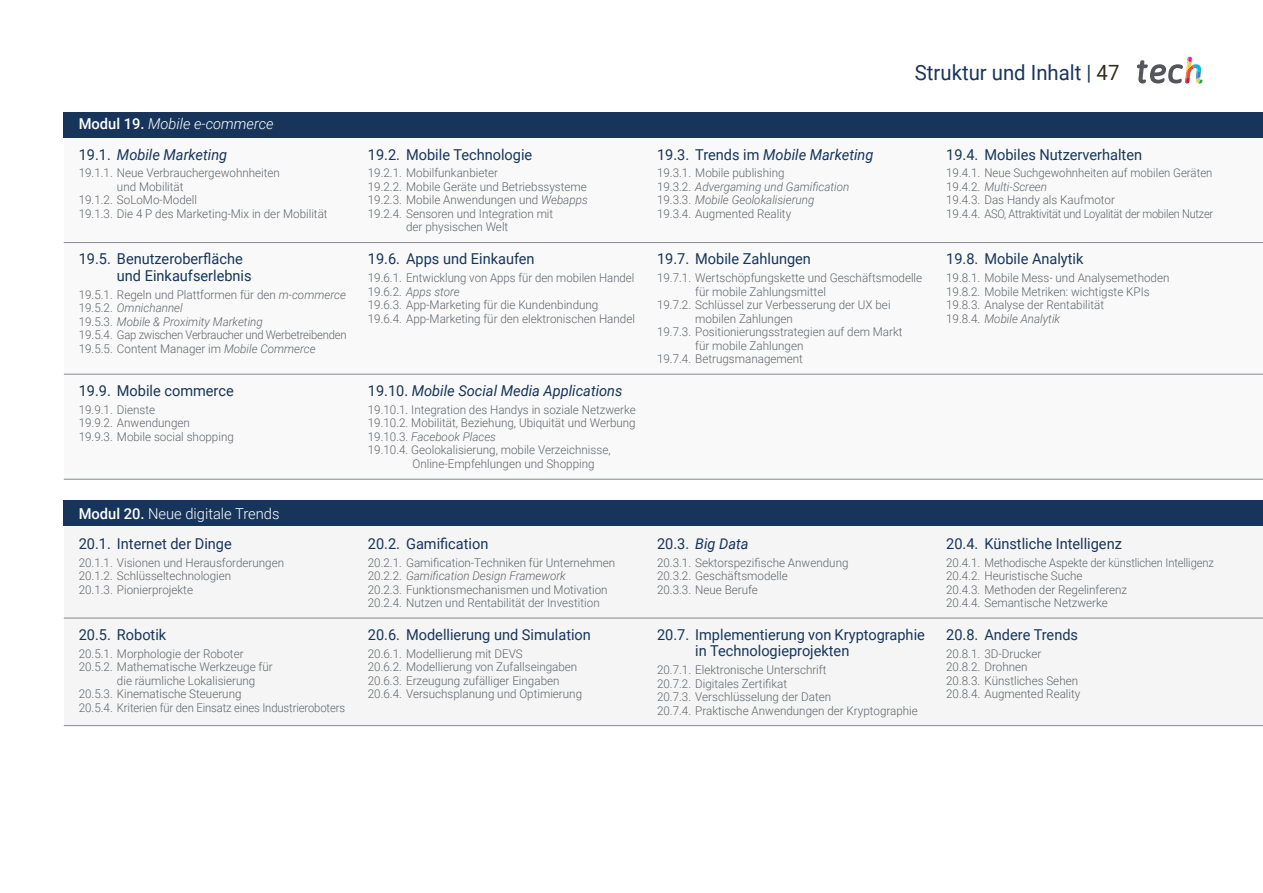
<style>
.page{position:relative;width:1263px;height:893px;background:#fff}
.page>*{position:absolute;margin:0;border:0;box-sizing:border-box;transform-origin:0 0}
.t1{font:21px "Roboto";color:#1a355c}
.t2{font:15px/16.5px "Roboto";color:#17355b}
.t3{font:italic 15px "Roboto";color:#17355b}
.t4{font:300 15px "Roboto";color:#fff}
.t5{font:italic 300 15px "Roboto";color:#fff}
.t6{font:300 12px/13.5px "Roboto";color:#61646a}
.t7{font:italic 300 12px "Roboto";color:#61646a}
.s1{font-weight:500;font-style:normal}
.s2{font-style:normal}
.s3{font-style:italic}
.s4{font-weight:500}
.s5{color:#312e20}
</style>
<div class="page">
<svg style="left:1137px;top:57px;width:65px;height:27px"></svg>
<div style="left:64px;top:138px;width:1199px;height:341px;background:#f8f9f8"></div>
<hr style="left:64px;top:479px;width:1199px;height:1px;background:#878a8e">
<div style="left:64px;top:112px;width:1199px;height:26px;background:#17355b"></div>
<hr style="left:64px;top:242px;width:1199px;height:1px;background:#878a8e">
<hr style="left:64px;top:374px;width:1199px;height:1px;background:#878a8e">
<div style="left:64px;top:526px;width:1199px;height:200px;background:#f4f5f4"></div>
<div style="left:64px;top:500px;width:1199px;height:26px;background:#17355b"></div>
<hr style="left:64px;top:725px;width:1199px;height:1px;background:#878a8e">
<hr style="left:64px;top:618px;width:1199px;height:1px;background:#878a8e">
<p class="t5" style="left:79px;top:113px;width:196px"><span class="s1">Modul 19.</span> Mobile e-commerce</p>
<p class="t3" style="left:79px;top:144px;width:150px"><span class="s2">19.1.</span> Mobile Marketing</p>
<p class="t6" style="left:79px;top:166px;width:203px">19.1.1. Neue Verbrauchergewohnheiten</p>
<p class="t6" style="left:117px;top:179px;width:68px">und Mobilität</p>
<p class="t6" style="left:79px;top:193px;width:120px">19.1.2. SoLoMo-Modell</p>
<p class="t6" style="left:79px;top:206px;width:250px">19.1.3. Die 4 P des Marketing-Mix in der Mobilität</p>
<p class="t2" style="left:117px;top:250px;width:136px;text-indent:-38px">19.5. Benutzeroberfläche und Einkaufserlebnis</p>
<p class="t6" style="left:79px;top:287px;width:269px">19.5.1. Regeln und Plattformen für den <span class="s3">m-commerce </span>19.5.2. <span class="s3">Omnichannel<br></span>19.5.3. <span class="s3">Mobile &amp; Proximity Marketing<br></span>19.5.4. Gap zwischen Verbraucher und Werbetreibenden 19.5.5. Content Manager im <span class="s3">Mobile Commerce</span></p>
<p class="t2" style="left:79px;top:382px;width:157px">19.9. Mobile commerce</p>
<p class="t6" style="left:79px;top:402px;width:157px">19.9.1. Dienste<br>19.9.2. Anwendungen<br>19.9.3. Mobile social shopping</p>
<p class="t4" style="left:79px;top:503px;width:202px"><span class="s4">Modul 20.</span> Neue digitale Trends</p>
<p class="t2" style="left:79px;top:535px;width:155px">20.1. Internet der Dinge</p>
<p class="t6" style="left:79px;top:555px;width:207px">20.1.1. Visionen und Herausforderungen<br>20.1.2. Schlüsseltechnologien<br>20.1.3. Pionierprojekte</p>
<p class="t2" style="left:79px;top:626px;width:89px">20.5. Robotik</p>
<p class="t6" style="left:79px;top:646px;width:166px">20.5.1. Morphologie der Roboter</p>
<p class="t6" style="left:79px;top:659px;width:196px">20.5.2. Mathematische Werkzeuge für</p>
<p class="t6" style="left:117px;top:673px;width:140px">die räumliche Lokalisierung</p>
<p class="t6" style="left:79px;top:686px;width:164px">20.5.3. Kinematische Steuerung</p>
<p class="t6" style="left:79px;top:700px;width:268px">20.5.4. Kriterien für den Einsatz eines Industrieroboters</p>
<h1 class="t1" style="left:915px;top:57px;width:206px">Struktur und Inhalt | <span class="s5">47</span></h1>
<p class="t2" style="left:368px;top:145px;width:166px">19.2. Mobile Technologie</p>
<p class="t6" style="left:368px;top:166px;width:132px">19.2.1. Mobilfunkanbieter</p>
<p class="t6" style="left:368px;top:179px;width:221px">19.2.2. Mobile Geräte und Betriebssysteme</p>
<p class="t6" style="left:368px;top:193px;width:221px">19.2.3. Mobile Anwendungen und <span class="s3">Webapps</span></p>
<p class="t6" style="left:368px;top:206px;width:187px">19.2.4. Sensoren und Integration mit</p>
<p class="t6" style="left:406px;top:220px;width:104px">der physischen Welt</p>
<p class="t2" style="left:368px;top:250px;width:168px">19.6. Apps und Einkaufen</p>
<p class="t6" style="left:368px;top:271px;width:269px">19.6.1. Entwicklung von Apps für den mobilen Handel 19.6.2. <span class="s3">Apps store<br></span>19.6.3. App-Marketing für die Kundenbindung 19.6.4. App-Marketing für den elektronischen Handel</p>
<p class="t3" style="left:368px;top:380px;width:256px"><span class="s2">19.10.</span> Mobile Social Media Applications</p>
<p class="t6" style="left:368px;top:402px;width:269px">19.10.1. Integration des Handys in soziale Netzwerke</p>
<p class="t6" style="left:368px;top:416px;width:269px">19.10.2. Mobilität, Beziehung, Ubiquität und Werbung</p>
<p class="t7" style="left:368px;top:428px;width:130px"><span class="s2">19.10.3.</span> Facebook Places</p>
<p class="t6" style="left:368px;top:443px;width:244px">19.10.4. Geolokalisierung, mobile Verzeichnisse,</p>
<p class="t6" style="left:412px;top:456px;width:184px">Online-Empfehlungen und Shopping</p>
<p class="t3" style="left:657px;top:144px;width:218px"><span class="s2">19.3. Trends im</span> Mobile Marketing</p>
<p class="t6" style="left:657px;top:166px;width:194px">19.3.1. Mobile publishing<br>19.3.2. <span class="s3">Advergaming und Gamification<br></span>19.3.3. <span class="s3">Mobile Geolokalisierung<br></span>19.3.4. Augmented Reality</p>
<p class="t2" style="left:657px;top:250px;width:155px">19.7. Mobile Zahlungen</p>
<p class="t6" style="left:657px;top:271px;width:267px">19.7.1. Wertschöpfungskette und Geschäftsmodelle</p>
<p class="t6" style="left:695px;top:284px;width:132px">für mobile Zahlungsmittel</p>
<p class="t6" style="left:657px;top:298px;width:235px">19.7.2. Schlüssel zur Verbesserung der UX bei</p>
<p class="t6" style="left:695px;top:311px;width:99px">mobilen Zahlungen</p>
<p class="t6" style="left:657px;top:325px;width:247px">19.7.3. Positionierungsstrategien auf dem Markt</p>
<p class="t6" style="left:695px;top:338px;width:110px">für mobile Zahlungen</p>
<p class="t6" style="left:657px;top:352px;width:147px">19.7.4. Betrugsmanagement</p>
<p class="t2" style="left:946px;top:145px;width:197px">19.4. Mobiles Nutzerverhalten</p>
<p class="t6" style="left:946px;top:166px;width:269px">19.4.1. Neue Suchgewohnheiten auf mobilen Geräten 19.4.2. <span class="s3">Multi-Screen<br></span>19.4.3. Das Handy als Kaufmotor<br>19.4.4. ASO, Attraktivität und Loyalität der mobilen Nutzer</p>
<p class="t2" style="left:946px;top:250px;width:139px">19.8. Mobile Analytik</p>
<p class="t6" style="left:946px;top:271px;width:225px">19.8.1. Mobile Mess- und Analysemethoden 19.8.2. Mobile Metriken: wichtigste KPIs 19.8.3. Analyse der Rentabilität<br>19.8.4. <span class="s3">Mobile Analytik</span></p>
<p class="t2" style="left:368px;top:535px;width:122px">20.2. Gamification</p>
<p class="t6" style="left:368px;top:555px;width:249px">20.2.1. Gamification-Techniken für Unternehmen 20.2.2. <span class="s3">Gamification Design Framework<br></span>20.2.3. Funktionsmechanismen und Motivation 20.2.4. Nutzen und Rentabilität der Investition</p>
<p class="t2" style="left:368px;top:626px;width:225px">20.6. Modellierung und Simulation</p>
<p class="t6" style="left:368px;top:646px;width:216px">20.6.1. Modellierung mit DEVS<br>20.6.2. Modellierung von Zufallseingaben 20.6.3. Erzeugung zufälliger Eingaben 20.6.4. Versuchsplanung und Optimierung</p>
<p class="t3" style="left:657px;top:533px;width:93px"><span class="s2">20.3.</span> Big Data</p>
<p class="t6" style="left:657px;top:555px;width:193px">20.3.1. Sektorspezifische Anwendung<br>20.3.2. Geschäftsmodelle<br>20.3.3. Neue Berufe</p>
<p class="t2" style="left:695px;top:626px;width:231px;text-indent:-38px">20.7. Implementierung von Kryptographie in Technologieprojekten</p>
<p class="t6" style="left:657px;top:662px;width:262px">20.7.1. Elektronische Unterschrift<br>20.7.2. Digitales Zertifikat<br>20.7.3. Verschlüsselung der Daten<br>20.7.4. Praktische Anwendungen der Kryptographie</p>
<p class="t2" style="left:946px;top:535px;width:177px">20.4. Künstliche Intelligenz</p>
<p class="t6" style="left:946px;top:555px;width:269px">20.4.1. Methodische Aspekte der künstlichen Intelligenz 20.4.2. Heuristische Suche<br>20.4.3. Methoden der Regelinferenz<br>20.4.4. Semantische Netzwerke</p>
<p class="t2" style="left:946px;top:626px;width:133px">20.8. Andere Trends</p>
<p class="t6" style="left:946px;top:646px;width:136px">20.8.1. 3D-Drucker<br>20.8.2. Drohnen<br>20.8.3. Künstliches Sehen<br>20.8.4. Augmented Reality</p>
</div>
